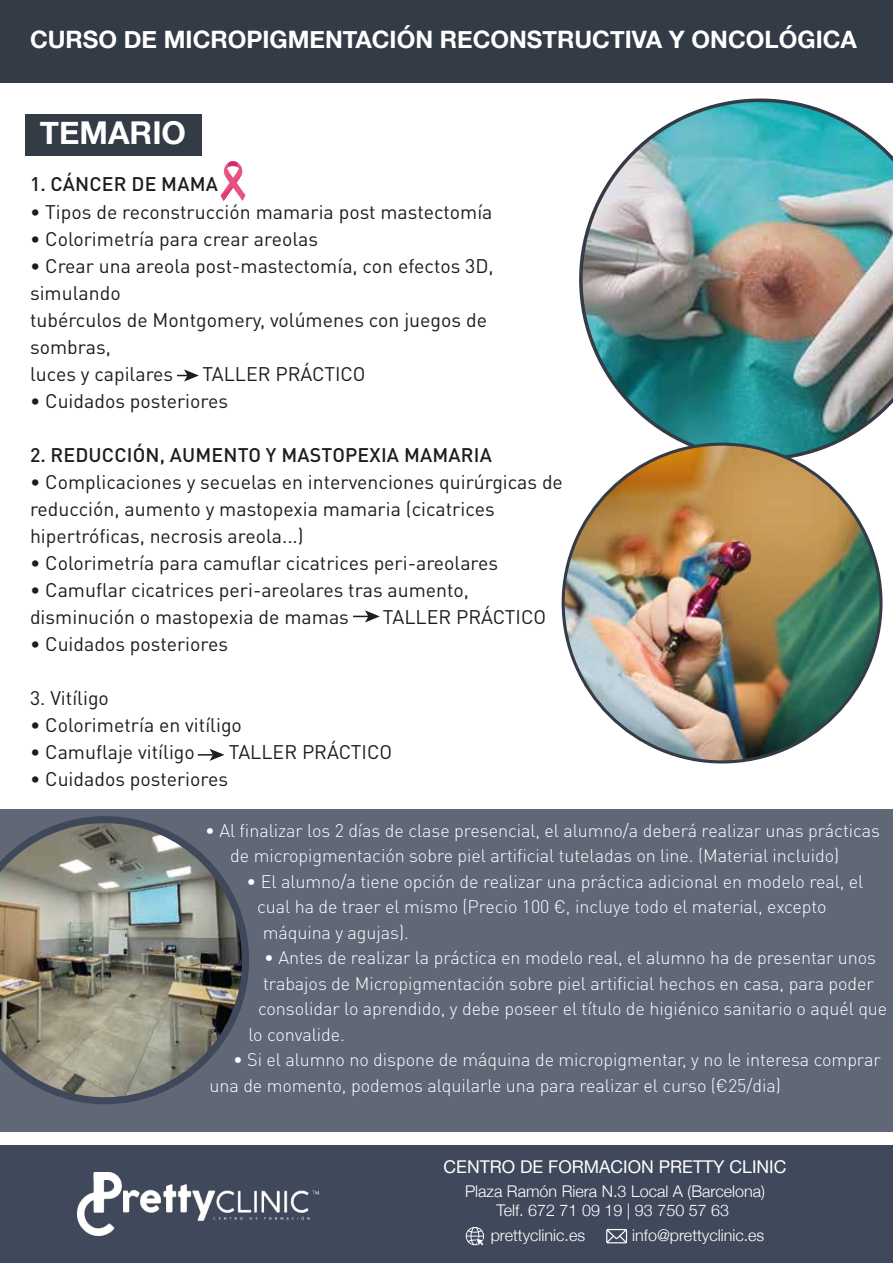
<style>
.page{position:relative;width:893px;height:1263px;background:#fff}
.page>*{position:absolute;margin:0;border:0;box-sizing:border-box;transform-origin:0 0}
.t1{font:700 31.5px "Helvetica Neue";color:#fff}
.t2{font:700 24px "Helvetica Neue";color:#fff}
.t3{font:19.5px/27px "DIN Pro";color:#1d1d1b}
.t4{font:500 19.5px "DIN Pro";letter-spacing:.01em;color:#1d1d1b}
.t5{font:300 18px/25.5px "DIN Pro";letter-spacing:-.005em;color:#fff}
.t6{font:17.55px "Helvetica Neue";color:#fff}
.t7{font:300 16.2px/19px "Helvetica Neue";color:#fff;text-align:center}
</style>
<div class="page">
<div style="left:0;top:1145px;width:893px;height:118px;background:#40495b"></div>
<img style="left:77px;top:1173px;width:242px;height:62px">
<svg style="left:606px;top:1229px;width:21px;height:14px"></svg>
<svg style="left:466px;top:1227px;width:18px;height:18px"></svg>
<div style="left:0;top:0;width:893px;height:82px;background:#333b47"></div>
<svg style="left:177px;top:369px;width:22px;height:13px"></svg>
<svg style="left:221px;top:161px;width:25px;height:40px"></svg>
<svg style="left:353px;top:610px;width:27px;height:12px"></svg>
<img style="left:579px;top:98px;width:314px;height:363px">
<img style="left:563px;top:444px;width:318px;height:318px;border-radius:159px">
<div style="left:0;top:809px;width:893px;height:323px;background:#606877"></div>
<svg style="left:198px;top:749px;width:26px;height:12px"></svg>
<div style="left:25px;top:114px;width:176px;height:42px;background:#333b47"></div>
<svg style="left:61px;top:816px;width:188px;height:288px"></svg>
<img style="left:0;top:823px;width:242px;height:274px">
<h2 class="t2" style="left:30px;top:21px;width:828px">CURSO DE MICROPIGMENTACIÓN RECONSTRUCTIVA Y ONCOLÓGICA</h2>
<h1 class="t1" style="left:40px;top:108px;width:148px">TEMARIO</h1>
<p class="t4" style="left:30px;top:171px;width:189px">1. CÁNCER DE MAMA</p>
<p class="t3" style="left:30px;top:197px;width:464px">• Tipos de reconstrucción mamaria post mastectomía</p>
<p class="t3" style="left:30px;top:224px;width:290px">• Colorimetría para crear areolas</p>
<p class="t3" style="left:30px;top:251px;width:465px">• Crear una areola post-mastectomía, con efectos 3D, simulando<br>tubérculos de Montgomery, volúmenes con juegos de sombras,<br>luces y capilares</p>
<p class="t3" style="left:202px;top:359px;width:165px">TALLER PRÁCTICO</p>
<p class="t3" style="left:30px;top:386px;width:200px">• Cuidados posteriores</p>
<p class="t4" style="left:30px;top:441px;width:463px">2. REDUCCIÓN, AUMENTO Y MASTOPEXIA MAMARIA</p>
<p class="t3" style="left:30px;top:467px;width:534px">• Complicaciones y secuelas en intervenciones quirúrgicas de reducción, aumento y mastopexia mamaria (cicatrices hipertróficas, necrosis areola...)</p>
<p class="t3" style="left:30px;top:548px;width:470px">• Colorimetría para camuflar cicatrices peri-areolares</p>
<p class="t3" style="left:30px;top:575px;width:440px">• Camuflar cicatrices peri-areolares tras aumento, disminución o mastopexia de mamas</p>
<p class="t3" style="left:383px;top:602px;width:165px">TALLER PRÁCTICO</p>
<p class="t3" style="left:30px;top:629px;width:200px">• Cuidados posteriores</p>
<p class="t3" style="left:30px;top:683px;width:80px">3. Vitíligo</p>
<p class="t3" style="left:30px;top:710px;width:213px">• Colorimetría en vitíligo</p>
<p class="t3" style="left:30px;top:737px;width:166px">• Camuflaje vitíligo</p>
<p class="t3" style="left:229px;top:737px;width:165px">TALLER PRÁCTICO</p>
<p class="t3" style="left:30px;top:764px;width:200px">• Cuidados posteriores</p>
<p class="t5" style="left:230px;top:817px;width:651px;text-indent:-25px">• Al finalizar los 2 días de clase presencial, el alumno/a deberá realizar unas prácticas de micropigmentación sobre piel artificial tuteladas on line. (Material incluido)</p>
<p class="t5" style="left:247px;top:868px;width:618px">• El alumno/a tiene opción de realizar una práctica adicional en modelo real, el</p>
<p class="t5" style="left:257px;top:893px;width:571px">cual ha de traer el mismo (Precio 100 €, incluye todo el material, excepto</p>
<p class="t5" style="left:263px;top:919px;width:148px">máquina y agujas).</p>
<p class="t5" style="left:264px;top:944px;width:613px">• Antes de realizar la práctica en modelo real, el alumno ha de presentar unos</p>
<p class="t5" style="left:263px;top:970px;width:612px">trabajos de Micropigmentación sobre piel artificial hechos en casa, para poder</p>
<p class="t5" style="left:258px;top:995px;width:631px">consolidar lo aprendido, y debe poseer el título de higiénico sanitario o aquél que</p>
<p class="t5" style="left:248px;top:1021px;width:98px">lo convalide.</p>
<p class="t5" style="left:210px;top:1046px;width:673px;text-indent:24px">• Si el alumno no dispone de máquina de micropigmentar, y no le interesa comprar una de momento, podemos alquilarle una para realizar el curso (€25/dia)</p>
<p class="t6" style="left:444px;top:1154px;width:344px">CENTRO DE FORMACION PRETTY CLINIC</p>
<p class="t7" style="left:465px;top:1181px;width:301px">Plaza Ramón Riera N.3 Local A (Barcelona)<br>Telf. 672 71 09 19 | 93 750 57 63</p>
<p class="t7" style="left:491px;top:1224px;width:96px">prettyclinic.es</p>
<p class="t7" style="left:632px;top:1224px;width:134px">info@prettyclinic.es</p>
</div>
